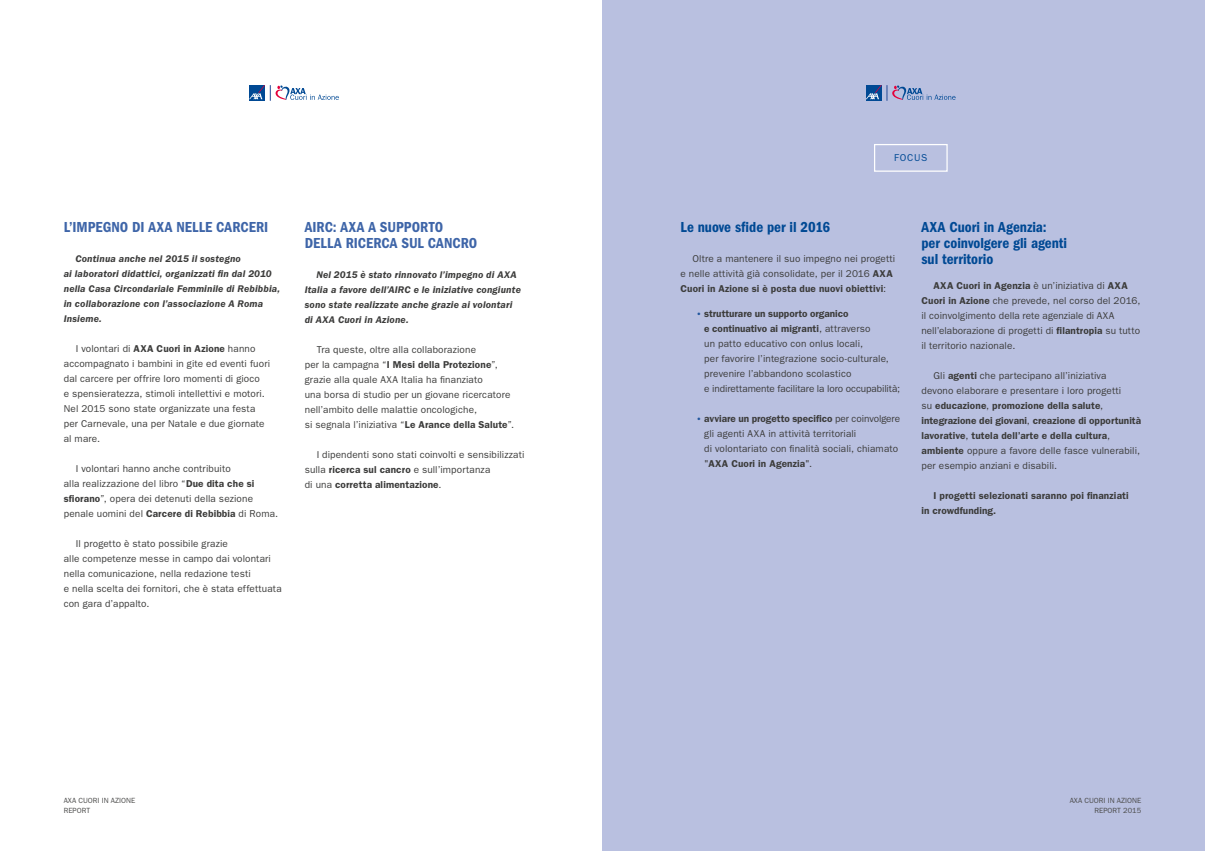
<style>
.page{position:relative;width:1205px;height:851px;background:#fff}
.page>*{position:absolute;margin:0;border:0;box-sizing:border-box;transform-origin:0 0}
.t1{font:15px/16.2px "ITC Franklin Gothic Std Dm Cd";color:#004994}
.t2{font:15px/16.2px "ITC Franklin Gothic Std Dm Cd";letter-spacing:.005em;color:#3e65a8}
.t3{font:10px/15px "ITC Franklin Gothic Std";letter-spacing:.015em;color:#3c3c3b}
.t4{font:italic 600 10px/15px "ITC Franklin Gothic Std";letter-spacing:.015em;color:#3c3c3b}
.t5{font:600 10px/15px "ITC Franklin Gothic Std";letter-spacing:.015em;color:#3c3c3b}
.t6{font:10px "ITC Franklin Gothic Std";letter-spacing:.075em;color:#004994}
.t7{font:7.5px/10px "ITC Franklin Gothic Std";color:#4a4a49}
.s1{font-weight:600}
.s2{font-size:15px;color:#21569d}
</style>
<div class="page">
<div style="left:602px;top:0;width:603px;height:850px;background:#b9c0e0"></div>
<div style="left:874px;top:144px;width:73px;height:28px;border:1px solid #fff"></div>
<svg style="left:866px;top:85px;width:89px;height:16px"></svg>
<svg style="left:249px;top:85px;width:90px;height:16px"></svg>
<h1 class="t2" style="left:64px;top:218px;width:206px">L’IMPEGNO DI AXA NELLE CARCERI</h1>
<p class="t4" style="left:64px;top:251px;width:218px;text-indent:12px">Continua anche nel 2015 il sostegno<br>ai laboratori didattici, organizzati fin dal 2010 nella Casa Circondariale Femminile di Rebibbia, in collaborazione con l’associazione A Roma Insieme.</p>
<p class="t3" style="left:64px;top:341px;width:208px;text-indent:12px">I volontari di <span class="s1">AXA Cuori in Azione</span> hanno accompagnato i bambini in gite ed eventi fuori dal carcere per offrire loro momenti di gioco<br>e spensieratezza, stimoli intellettivi e motori.<br>Nel 2015 sono state organizzate una festa per Carnevale, una per Natale e due giornate al mare.</p>
<p class="t3" style="left:64px;top:461px;width:216px;text-indent:12px">I volontari hanno anche contribuito<br>alla realizzazione del libro “<span class="s1">Due dita che si sfiorano</span>”, opera dei detenuti della sezione penale uomini del <span class="s1">Carcere di Rebibbia</span> di Roma.</p>
<p class="t3" style="left:64px;top:536px;width:219px;text-indent:12px">Il progetto è stato possibile grazie<br>alle competenze messe in campo dai volontari nella comunicazione, nella redazione testi<br>e nella scelta dei fornitori, che è stata effettuata con gara d’appalto.</p>
<h1 class="t2" style="left:305px;top:218px;width:174px">AIRC: AXA A SUPPORTO<br>DELLA RICERCA SUL CANCRO</h1>
<p class="t4" style="left:305px;top:267px;width:218px;text-indent:12px">Nel 2015 è stato rinnovato l’impegno di AXA Italia a favore dell’AIRC e le iniziative congiunte sono state realizzate anche grazie ai volontari di AXA Cuori in Azione.</p>
<p class="t3" style="left:305px;top:342px;width:211px;text-indent:12px">Tra queste, oltre alla collaborazione<br>per la campagna “<span class="s1">I Mesi della Protezione</span>”, grazie alla quale AXA Italia ha finanziato<br>una borsa di studio per un giovane ricercatore nell’ambito delle malattie oncologiche,<br>si segnala l’iniziativa “<span class="s1">Le Arance della Salute</span>”.</p>
<p class="t3" style="left:305px;top:447px;width:221px;text-indent:12px">I dipendenti sono stati coinvolti e sensibilizzati sulla <span class="s1">ricerca sul cancro</span> e sull’importanza<br>di una <span class="s1">corretta alimentazione</span>.</p>
<p class="t7" style="left:64px;top:795px;width:73px">AXA CUORI IN AZIONE<br>REPORT</p>
<p class="t6" style="left:894px;top:152px;width:35px">FOCUS</p>
<h1 class="t1" style="left:680px;top:218px;width:151px">Le nuove sfide per il 2016</h1>
<p class="t3" style="left:680px;top:251px;width:216px;text-indent:12px">Oltre a mantenere il suo impegno nei progetti e nelle attività già consolidate, per il 2016 <span class="s1">AXA<br>Cuori in Azione si è posta due nuovi obiettivi</span>:</p>
<p class="t3" style="left:704px;top:306px;width:197px;text-indent:-10px"><span class="s2">•</span><span class="s1">strutturare un supporto organico<br>e continuativo ai migranti</span>, attraverso<br>un patto educativo con onlus locali,<br>per favorire l’integrazione socio-culturale, prevenire l’abbandono scolastico<br>e indirettamente facilitare la loro occupabilità;</p>
<p class="t3" style="left:704px;top:411px;width:197px;text-indent:-10px"><span class="s2">•</span><span class="s1">avviare un progetto specifico</span> per coinvolgere gli agenti AXA in attività territoriali<br>di volontariato con finalità sociali, chiamato "<span class="s1">AXA Cuori in Agenzia</span>".</p>
<h1 class="t1" style="left:921px;top:218px;width:147px">AXA Cuori in Agenzia: per coinvolgere gli agenti sul territorio</h1>
<p class="t3" style="left:921px;top:278px;width:221px;text-indent:12px"><span class="s1">AXA Cuori in Agenzia</span> è un’iniziativa di <span class="s1">AXA Cuori in Azione</span> che prevede, nel corso del 2016, il coinvolgimento della rete agenziale di AXA nell’elaborazione di progetti di <span class="s1">filantropia</span> su tutto il territorio nazionale.</p>
<p class="t3" style="left:921px;top:368px;width:221px;text-indent:12px">Gli <span class="s1">agenti</span> che partecipano all’iniziativa<br>devono elaborare e presentare i loro progetti<br>su <span class="s1">educazione</span>, <span class="s1">promozione della salute</span>, <span class="s1">integrazione dei giovani</span>, <span class="s1">creazione di opportunità lavorative</span>, <span class="s1">tutela dell’arte e della cultura</span>, <span class="s1">ambiente</span> oppure a favore delle fasce vulnerabili, per esempio anziani e disabili.</p>
<p class="t5" style="left:921px;top:488px;width:209px;text-indent:12px">I progetti selezionati saranno poi finanziati in crowdfunding.</p>
<p class="t7" style="left:1070px;top:795px;width:73px;text-align:right">AXA CUORI IN AZIONE<br>REPORT 2015</p>
</div>
